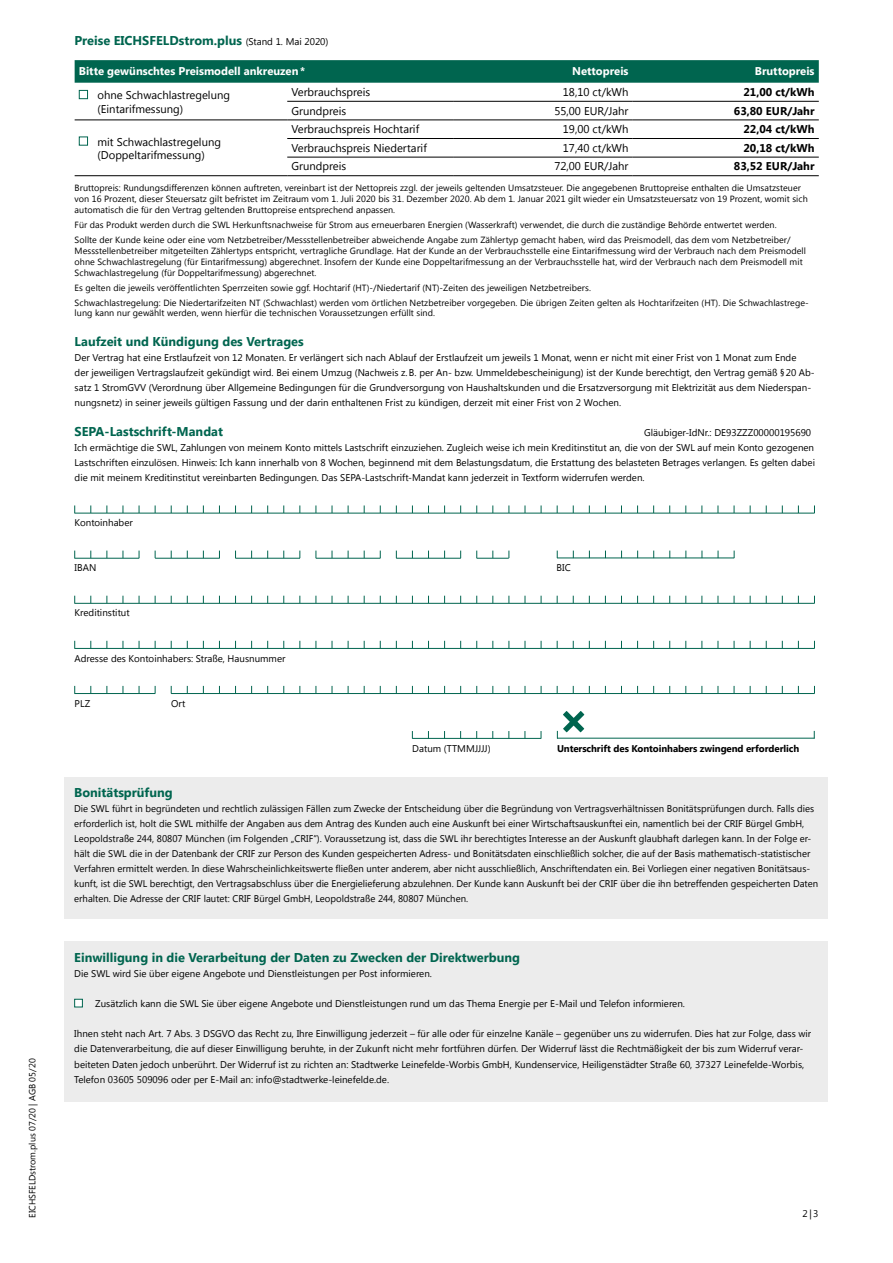
<style>
.page{position:relative;width:893px;height:1263px;background:#fff}
.page>*{position:absolute;margin:0;border:0;box-sizing:border-box;transform-origin:0 0}
.t1{font:700 12.75px "Segoe UI";color:#00654f}
.t2{font:11.25px/13.5px "Segoe UI";color:#000}
.t3{font:700 11.25px "Segoe UI";color:#000}
.t4{font:700 11.25px "Segoe UI";color:#fff}
.t5{font:9.75px/15px "Segoe UI";color:#000}
.t6{font:700 9.75px "Segoe UI";letter-spacing:-.01em;color:#000}
.t7{font:9px/11.2px "Segoe UI";letter-spacing:.005em;color:#000}
.s1{font-weight:400;font-size:9.75px;color:#000}
</style>
<div class="page">
<div style="left:65px;top:941px;width:763px;height:161px;background:#ececec"></div>
<div style="left:65px;top:778px;width:763px;height:141px;background:#ececec"></div>
<div style="left:74px;top:999px;width:9px;height:8px;background:#fff;border:1px solid #00654f"></div>
<hr style="left:75px;top:648px;width:740px;height:1px;background:#00654f">
<hr style="left:171px;top:693px;width:644px;height:1px;background:#00654f">
<hr style="left:75px;top:693px;width:80px;height:1px;background:#00654f">
<hr style="left:75px;top:603px;width:740px;height:1px;background:#00654f">
<hr style="left:557px;top:558px;width:177px;height:1px;background:#00654f">
<hr style="left:557px;top:738px;width:258px;height:1px;background:#00654f">
<svg style="left:557px;top:711px;width:27px;height:27px"></svg>
<hr style="left:412px;top:738px;width:129px;height:1px;background:#00654f">
<hr style="left:75px;top:558px;width:64px;height:1px;background:#00654f">
<hr style="left:155px;top:558px;width:65px;height:1px;background:#00654f">
<hr style="left:235px;top:558px;width:65px;height:1px;background:#00654f">
<hr style="left:316px;top:558px;width:64px;height:1px;background:#00654f">
<hr style="left:396px;top:558px;width:65px;height:1px;background:#00654f">
<hr style="left:477px;top:558px;width:32px;height:1px;background:#00654f">
<hr style="left:75px;top:513px;width:740px;height:1px;background:#00654f">
<svg style="left:75px;top:60px;width:744px;height:23px;background:#046752"></svg>
<hr style="left:287px;top:157px;width:166px;height:1px;background:#000">
<hr style="left:453px;top:157px;width:180px;height:1px;background:#000">
<hr style="left:633px;top:157px;width:186px;height:1px;background:#000">
<hr style="left:75px;top:175px;width:212px;height:1px;background:#000">
<hr style="left:287px;top:175px;width:166px;height:1px;background:#000">
<hr style="left:453px;top:175px;width:180px;height:1px;background:#000">
<hr style="left:633px;top:175px;width:186px;height:1px;background:#000">
<hr style="left:287px;top:101px;width:166px;height:1px;background:#000">
<hr style="left:453px;top:101px;width:180px;height:1px;background:#000">
<hr style="left:633px;top:101px;width:186px;height:1px;background:#000">
<hr style="left:75px;top:120px;width:212px;height:1px;background:#000">
<hr style="left:287px;top:120px;width:166px;height:1px;background:#000">
<hr style="left:453px;top:120px;width:180px;height:1px;background:#000">
<hr style="left:633px;top:120px;width:186px;height:1px;background:#000">
<hr style="left:287px;top:138px;width:166px;height:1px;background:#000">
<hr style="left:453px;top:138px;width:180px;height:1px;background:#000">
<hr style="left:633px;top:138px;width:186px;height:1px;background:#000">
<div style="left:79px;top:90px;width:9px;height:9px;border:1px solid #00654f"></div>
<div style="left:79px;top:137px;width:9px;height:9px;border:1px solid #00654f"></div>
<p class="t7" style="left:26px;top:1218px;width:161px;rotate:-90deg">EICHSFELDstrom.plus 07/20 | AGB 05/20</p>
<h1 class="t1" style="left:74px;top:31px;width:256px">Preise EICHSFELDstrom.plus <span class="s1">(Stand 1. Mai 2020)</span></h1>
<p class="t4" style="left:79px;top:63px;width:228px">Bitte gewünschtes Preismodell ankreuzen *</p>
<p class="t4" style="left:572px;top:63px;width:58px">Nettopreis</p>
<p class="t4" style="left:755px;top:63px;width:61px">Bruttopreis</p>
<p class="t2" style="left:97px;top:88px;width:134px">ohne Schwachlastregelung (Eintarifmessung)</p>
<p class="t2" style="left:291px;top:85px;width:80px">Verbrauchspreis</p>
<p class="t2" style="left:563px;top:85px;width:67px">18,10 ct/kWh</p>
<p class="t3" style="left:743px;top:84px;width:73px">21,00 ct/kWh</p>
<p class="t2" style="left:291px;top:103px;width:56px">Grundpreis</p>
<p class="t2" style="left:554px;top:103px;width:76px">55,00 EUR/Jahr</p>
<p class="t3" style="left:734px;top:103px;width:82px">63,80 EUR/Jahr</p>
<p class="t2" style="left:291px;top:122px;width:129px">Verbrauchspreis Hochtarif</p>
<p class="t2" style="left:563px;top:122px;width:67px">19,00 ct/kWh</p>
<p class="t3" style="left:743px;top:121px;width:73px">22,04 ct/kWh</p>
<p class="t2" style="left:291px;top:141px;width:137px">Verbrauchspreis Niedertarif</p>
<p class="t2" style="left:563px;top:141px;width:67px">17,40 ct/kWh</p>
<p class="t3" style="left:743px;top:140px;width:73px">20,18 ct/kWh</p>
<p class="t2" style="left:291px;top:159px;width:56px">Grundpreis</p>
<p class="t2" style="left:554px;top:159px;width:76px">72,00 EUR/Jahr</p>
<p class="t3" style="left:734px;top:158px;width:82px">83,52 EUR/Jahr</p>
<p class="t7" style="left:75px;top:181px;width:735px">Bruttopreis: Rundungsdifferenzen können auftreten, vereinbart ist der Nettopreis zzgl. der jeweils geltenden Umsatzsteuer. Die angegebenen Bruttopreise enthalten die Umsatzsteuer von 16 Prozent, dieser Steuersatz gilt befristet im Zeitraum vom 1. Juli 2020 bis 31. Dezember 2020. Ab dem 1. Januar 2021 gilt wieder ein Umsatzsteuersatz von 19 Prozent, womit sich automatisch die für den Vertrag geltenden Bruttopreise entsprechend anpassen.</p>
<p class="t7" style="left:75px;top:217px;width:717px;line-height:15px">Für das Produkt werden durch die SWL Herkunftsnachweise für Strom aus erneuerbaren Energien (Wasserkraft) verwendet, die durch die zuständige Behörde entwertet werden.<br>Sollte der Kunde keine oder eine vom Netzbetreiber/Messstellenbetreiber abweichende Angabe zum Zählertyp gemacht haben, wird das Preismodell, das dem vom Netzbetreiber/</p>
<p class="t7" style="left:75px;top:245px;width:733px;line-height:10.8px">Messstellenbetreiber mitgeteilten Zählertyps entspricht, vertragliche Grundlage. Hat der Kunde an der Verbrauchsstelle eine Eintarifmessung wird der Verbrauch nach dem Preismodell ohne Schwachlastregelung (für Eintarifmessung) abgerechnet. Insofern der Kunde eine Doppeltarifmessung an der Verbrauchsstelle hat, wird der Verbrauch nach dem Preismodell mit<br>Schwachlastregelung (für Doppeltarifmessung) abgerechnet.</p>
<p class="t7" style="left:75px;top:279px;width:735px;line-height:15px">Es gelten die jeweils veröffentlichten Sperrzeiten sowie ggf. Hochtarif (HT)-/Niedertarif (NT)-Zeiten des jeweiligen Netzbetreibers.<br>Schwachlastregelung: Die Niedertarifzeiten NT (Schwachlast) werden vom örtlichen Netzbetreiber vorgegeben. Die übrigen Zeiten gelten als Hochtarifzeiten (HT). Die Schwachlastrege-</p>
<p class="t7" style="left:75px;top:307px;width:362px">lung kann nur gewählt werden, wenn hierfür die technischen Voraussetzungen erfüllt sind.</p>
<h1 class="t1" style="left:75px;top:332px;width:231px">Laufzeit und Kündigung des Vertrages</h1>
<p class="t5" style="left:75px;top:349px;width:742px">Der Vertrag hat eine Erstlaufzeit von 12 Monaten. Er verlängert sich nach Ablauf der Erstlaufzeit um jeweils 1 Monat, wenn er nicht mit einer Frist von 1 Monat zum Ende<br>der jeweiligen Vertragslaufzeit gekündigt wird. Bei einem Umzug (Nachweis z.B. per An- bzw. Ummeldebescheinigung) ist der Kunde berechtigt, den Vertrag gemäß §20 Ab&shy;satz 1 StromGVV (Verordnung über Allgemeine Bedingungen für die Grundversorgung von Haushaltskunden und die Ersatzversorgung mit Elektrizität aus dem Niederspan&shy;nungsnetz) in seiner jeweils gültigen Fassung und der darin enthaltenen Frist zu kündigen, derzeit mit einer Frist von 2 Wochen.</p>
<h1 class="t1" style="left:75px;top:422px;width:150px">SEPA-Lastschrift-Mandat</h1>
<p class="t2" style="left:97px;top:134px;width:125px">mit Schwachlastregelung (Doppeltarifmessung)</p>
<p class="t5" style="left:75px;top:425px;width:742px;text-indent:569px">Gläubiger-IdNr.: DE93ZZZ00000195690<br>Ich ermächtige die SWL, Zahlungen von meinem Konto mittels Lastschrift einzuziehen. Zugleich weise ich mein Kreditinstitut an, die von der SWL auf mein Konto gezogenen Lastschriften einzulösen. Hinweis: Ich kann innerhalb von 8 Wochen, beginnend mit dem Belastungsdatum, die Erstattung des belasteten Betrages verlangen. Es gelten dabei die mit meinem Kreditinstitut vereinbarten Bedingungen. Das SEPA-Lastschrift-Mandat kann jederzeit in Textform widerrufen werden.</p>
<p class="t5" style="left:75px;top:515px;width:60px">Kontoinhaber</p>
<p class="t5" style="left:75px;top:560px;width:23px">IBAN</p>
<p class="t5" style="left:75px;top:605px;width:57px">Kreditinstitut</p>
<p class="t5" style="left:75px;top:650px;width:212px">Adresse des Kontoinhabers: Straße, Hausnummer</p>
<p class="t5" style="left:75px;top:695px;width:17px">PLZ</p>
<p class="t5" style="left:171px;top:695px;width:16px">Ort</p>
<p class="t5" style="left:556px;top:560px;width:16px">BIC</p>
<p class="t5" style="left:412px;top:740px;width:80px">Datum (TTMMJJJJ)</p>
<p class="t6" style="left:557px;top:741px;width:244px">Unterschrift des Kontoinhabers zwingend erforderlich</p>
<h1 class="t1" style="left:74px;top:783px;width:100px">Bonitätsprüfung</h1>
<p class="t5" style="left:74px;top:800px;width:745px">Die SWL führt in begründeten und rechtlich zulässigen Fällen zum Zwecke der Entscheidung über die Begründung von Vertragsverhältnissen Bonitätsprüfungen durch. Falls dies erforderlich ist, holt die SWL mithilfe der Angaben aus dem Antrag des Kunden auch eine Auskunft bei einer Wirtschaftsauskunftei ein, namentlich bei der CRIF Bürgel GmbH, Leopoldstraße 244, 80807 München (im Folgenden „CRIF“). Voraussetzung ist, dass die SWL ihr berechtigtes Interesse an der Auskunft glaubhaft darlegen kann. In der Folge er&shy;hält die SWL die in der Datenbank der CRIF zur Person des Kunden gespeicherten Adress- und Bonitätsdaten einschließlich solcher, die auf der Basis mathematisch-statistischer Verfahren ermittelt werden. In diese Wahrscheinlichkeitswerte fließen unter anderem, aber nicht ausschließlich, Anschriftendaten ein. Bei Vorliegen einer negativen Bonitätsaus&shy;kunft, ist die SWL berechtigt, den Vertragsabschluss über die Energielieferung abzulehnen. Der Kunde kann Auskunft bei der CRIF über die ihn betreffenden gespeicherten Daten erhalten. Die Adresse der CRIF lautet: CRIF Bürgel GmbH, Leopoldstraße 244, 80807 München.</p>
<h1 class="t1" style="left:74px;top:949px;width:447px">Einwilligung in die Verarbeitung der Daten zu Zwecken der Direktwerbung</h1>
<p class="t5" style="left:74px;top:966px;width:359px">Die SWL wird Sie über eigene Angebote und Dienstleistungen per Post informieren.</p>
<p class="t5" style="left:95px;top:996px;width:591px">Zusätzlich kann die SWL Sie über eigene Angebote und Dienstleistungen rund um das Thema Energie per E-Mail und Telefon informieren.</p>
<p class="t5" style="left:74px;top:1026px;width:739px">Ihnen steht nach Art. 7 Abs. 3 DSGVO das Recht zu, Ihre Einwilligung jederzeit – für alle oder für einzelne Kanäle – gegenüber uns zu widerrufen. Dies hat zur Folge, dass wir die Datenverarbeitung, die auf dieser Einwilligung beruhte, in der Zukunft nicht mehr fortführen dürfen. Der Widerruf lässt die Rechtmäßigkeit der bis zum Widerruf verar&shy;beiteten Daten jedoch unberührt. Der Widerruf ist zu richten an: Stadtwerke Leinefelde-Worbis GmbH, Kundenservice, Heiligenstädter Straße 60, 37327 Leinefelde-Worbis, Telefon 03605 509096 oder per E-Mail an: info@stadtwerke-leinefelde.de.</p>
<p class="t5" style="left:803px;top:1205px;width:17px">2|3</p>
</div>
